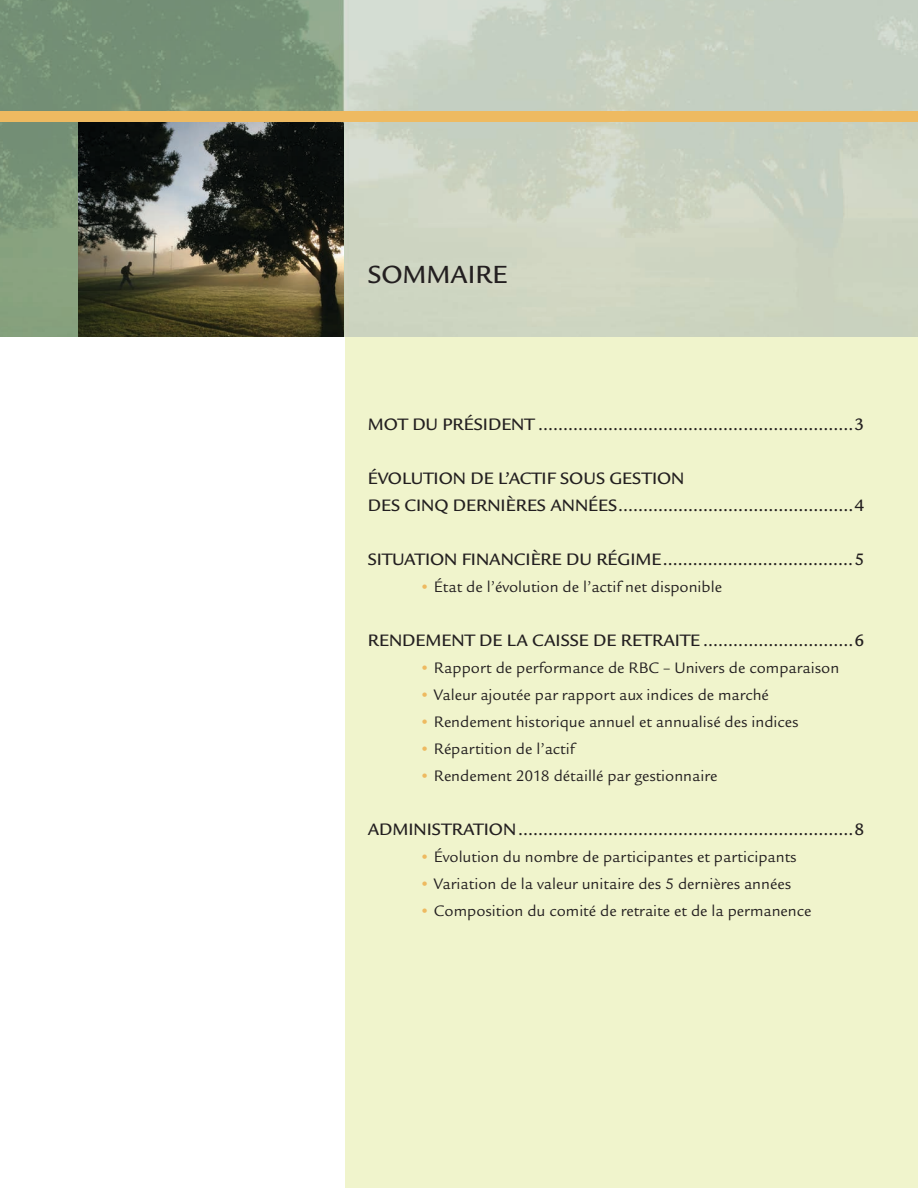
<style>
.page{position:relative;width:918px;height:1188px;background:#f0f4cc}
.page>*{position:absolute;margin:0;border:0;box-sizing:border-box;transform-origin:0 0}
.t1{font:500 27px "Legacy San ITC";color:#231f20}
.t2{font:500 18px/27px "Legacy San ITC";color:#231f20}
.t3{font:16.5px "Legacy San ITC";color:#231f20}
.s1{color:#eeba61}
</style>
<div class="page">
<div style="left:0;top:0;width:344px;height:1188px;background:#fff"></div>
<img style="left:0;top:0;width:918px;height:336px">
<img style="left:78px;top:122px;width:266px;height:214px">
<div style="left:0;top:111px;width:918px;height:11px;background:#eeba61"></div>
<h1 class="t1" style="left:368px;top:259px;width:141px">SOMMAIRE</h1>
<p class="t2" style="left:368px;top:411px;width:498px">MOT DU PRÉSIDENT ...............................................................3</p>
<p class="t2" style="left:368px;top:465px;width:498px">ÉVOLUTION DE L’ACTIF SOUS GESTION<br>DES CINQ DERNIÈRES ANNÉES...............................................4</p>
<p class="t2" style="left:368px;top:546px;width:498px">SITUATION FINANCIÈRE DU RÉGIME......................................5</p>
<p class="t3" style="left:420px;top:577px;width:304px"><span class="s1">•</span> État de l’évolution de l’actif net disponible</p>
<p class="t2" style="left:368px;top:627px;width:498px">RENDEMENT DE LA CAISSE DE RETRAITE ..............................6</p>
<p class="t3" style="left:420px;top:658px;width:421px"><span class="s1">•</span> Rapport de performance de RBC – Univers de comparaison</p>
<p class="t3" style="left:420px;top:685px;width:351px"><span class="s1">•</span> Valeur ajoutée par rapport aux indices de marché</p>
<p class="t3" style="left:420px;top:712px;width:381px"><span class="s1">•</span> Rendement historique annuel et annualisé des indices</p>
<p class="t3" style="left:420px;top:739px;width:157px"><span class="s1">•</span> Répartition de l’actif</p>
<p class="t3" style="left:420px;top:766px;width:299px"><span class="s1">•</span> Rendement 2018 détaillé par gestionnaire</p>
<p class="t2" style="left:368px;top:816px;width:498px">ADMINISTRATION...................................................................8</p>
<p class="t3" style="left:420px;top:847px;width:379px"><span class="s1">•</span> Évolution du nombre de participantes et participants</p>
<p class="t3" style="left:420px;top:874px;width:373px"><span class="s1">•</span> Variation de la valeur unitaire des 5 dernières années</p>
<p class="t3" style="left:420px;top:901px;width:393px"><span class="s1">•</span> Composition du comité de retraite et de la permanence</p>
</div>
